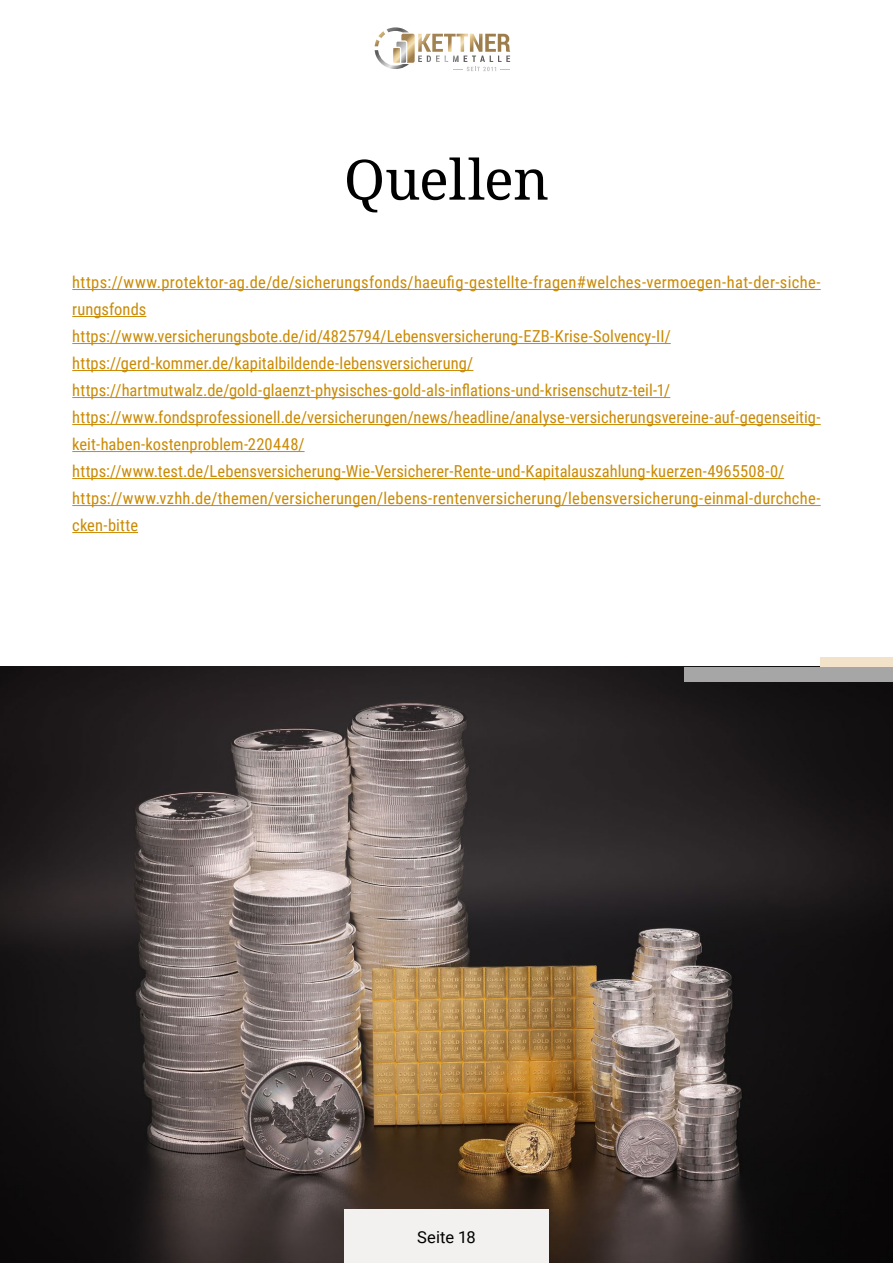
<style>
.page{position:relative;width:893px;height:1263px;background:#fff}
.page>*{position:absolute;margin:0;border:0;box-sizing:border-box;transform-origin:0 0}
.t1{font:55.5px "Noto Serif";letter-spacing:-.005em;color:#000}
.t2{font:16.5px/27px "Roboto Condensed";letter-spacing:.005em;color:#ca8a04}
.t3{font:16.5px "Roboto";letter-spacing:.005em;color:#000}
</style>
<div class="page">
<hr style="left:72px;top:289px;width:749px;height:1px;background:#ca8a04">
<hr style="left:72px;top:316px;width:74px;height:1px;background:#ca8a04">
<hr style="left:72px;top:343px;width:599px;height:1px;background:#ca8a04">
<hr style="left:72px;top:370px;width:401px;height:1px;background:#ca8a04">
<hr style="left:72px;top:397px;width:598px;height:1px;background:#ca8a04">
<hr style="left:72px;top:424px;width:749px;height:1px;background:#ca8a04">
<hr style="left:72px;top:451px;width:233px;height:1px;background:#ca8a04">
<hr style="left:72px;top:478px;width:712px;height:1px;background:#ca8a04">
<hr style="left:72px;top:505px;width:749px;height:1px;background:#ca8a04">
<hr style="left:72px;top:532px;width:66px;height:1px;background:#ca8a04">
<img style="left:0;top:666px;width:893px;height:596px">
<div style="left:685px;top:667px;width:208px;height:14px;background:#a6a6a6"></div>
<div style="left:821px;top:657px;width:72px;height:10px;background:#f2e2c9"></div>
<div style="left:344px;top:1210px;width:205px;height:53px;background:#f2f1f0"></div>
<svg style="left:375px;top:27px;width:135px;height:44px"></svg>
<h1 class="t1" style="left:344px;top:141px;width:207px">Quellen</h1>
<p class="t2" style="left:72px;top:268px;width:750px">https://www.protektor-ag.de/de/sicherungsfonds/haeufig-gestellte-fragen#welches-vermoegen-hat-der-siche&shy;rungsfonds<br>https://www.versicherungsbote.de/id/4825794/Lebensversicherung-EZB-Krise-Solvency-II/ https://gerd-kommer.de/kapitalbildende-lebensversicherung/ https://hartmutwalz.de/gold-glaenzt-physisches-gold-als-inflations-und-krisenschutz-teil-1/ https://www.fondsprofessionell.de/versicherungen/news/headline/analyse-versicherungsvereine-auf-gegenseitig&shy;keit-haben-kostenproblem-220448/ https://www.test.de/Lebensversicherung-Wie-Versicherer-Rente-und-Kapitalauszahlung-kuerzen-4965508-0/ https://www.vzhh.de/themen/versicherungen/lebens-rentenversicherung/lebensversicherung-einmal-durchche&shy;cken-bitte</p>
<p class="t3" style="left:417px;top:1225px;width:60px">Seite 18</p>
</div>
